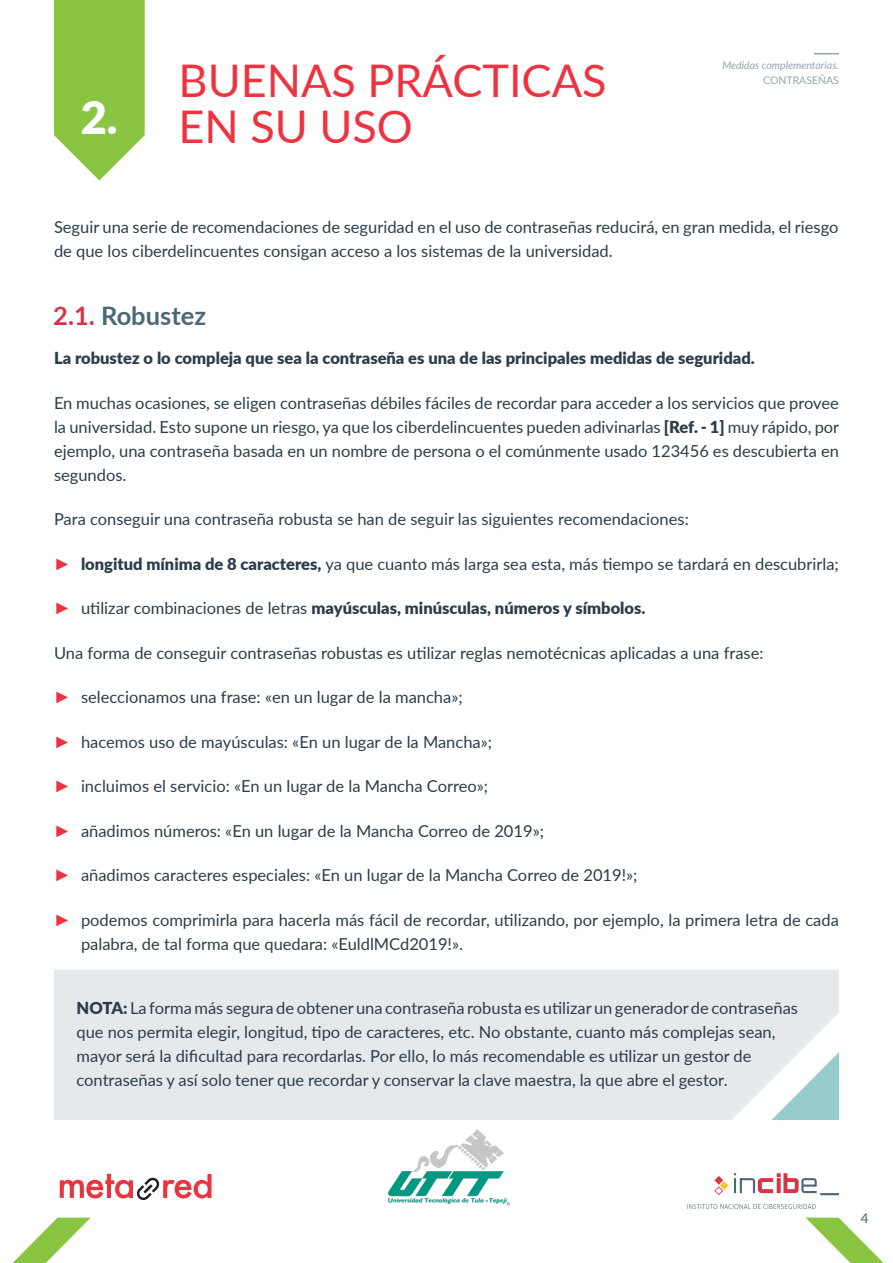
<style>
.page{position:relative;width:893px;height:1263px;background:#fff}
.page>*{position:absolute;margin:0;border:0;box-sizing:border-box;transform-origin:0 0}
.t1{font:45px "Lato";color:#ee3340}
.t2{font:900 45px "Lato";color:#fff}
.t3{font:700 25.5px "Lato";color:#4a6876}
.t4{font:16.5px/24px "Lato";color:#2b3d4a}
.t5{font:900 16.5px "Lato";color:#2b3d4a}
.t6{font:13.5px "Lato";color:#4a6876}
.t7{font:italic 10.5px "Lato";color:#4a6876}
.t8{font:10.5px "Lato";color:#4a6876}
.s1{color:#d73446}
.s2{font-weight:900}
.s3{font-family:"Arial";font-weight:900;color:#ee3340}
.s4{font-family:"Arial";color:#ee3340}
.s5{font-weight:400}
</style>
<div class="page">
<svg style="left:805px;top:1217px;width:79px;height:46px"></svg>
<svg style="left:687px;top:1204px;width:129px;height:5px"></svg>
<svg style="left:734px;top:1173px;width:105px;height:22px"></svg>
<svg style="left:714px;top:1176px;width:14px;height:19px"></svg>
<svg style="left:60px;top:1174px;width:152px;height:26px"></svg>
<svg style="left:12px;top:1217px;width:79px;height:46px"></svg>
<svg style="left:814px;top:53px;width:25px;height:1px"></svg>
<svg style="left:54px;top:0;width:91px;height:181px;background:#99cc5b"></svg>
<div style="left:54px;top:969px;width:785px;height:151px;background:#e6e9eb"></div>
<svg style="left:772px;top:1052px;width:67px;height:68px"></svg>
<img style="left:382px;top:1111px;width:135px;height:95px">
<p class="t2" style="left:81px;top:84px;width:38px">2.</p>
<p class="t1" style="left:179px;top:48px;width:429px">BUENAS PRÁCTICAS</p>
<p class="t1" style="left:179px;top:94px;width:236px">EN SU USO</p>
<p class="t7" style="left:722px;top:58px;width:118px">Medidas complementarias.</p>
<p class="t8" style="left:763px;top:73px;width:77px">CONTRASEÑAS</p>
<p class="t4" style="left:54px;top:214px;width:786px">Seguir una serie de recomendaciones de seguridad en el uso de contraseñas reducirá, en gran medida, el riesgo de que los ciberdelincuentes consigan acceso a los sistemas de la universidad.</p>
<p class="t3" style="left:53px;top:296px;width:154px"><span class="s1">2.1.</span> Robustez</p>
<p class="t5" style="left:54px;top:346px;width:702px">La robustez o lo compleja que sea la contraseña es una de las principales medidas de seguridad.</p>
<p class="t4" style="left:54px;top:390px;width:787px;text-align:justify">En muchas ocasiones, se eligen contraseñas débiles fáciles de recordar para acceder a los servicios que provee la universidad. Esto supone un riesgo, ya que los ciberdelincuentes pueden adivinarlas <span class="s2">[Ref. - 1]</span> muy rápido, por ejemplo, una contraseña basada en un nombre de persona o el comúnmente usado 123456 es descubierta en segundos.</p>
<p class="t4" style="left:54px;top:506px;width:636px">Para conseguir una contraseña robusta se han de seguir las siguientes recomendaciones:</p>
<p class="t4" style="left:54px;top:551px;width:786px"><span class="s3">►</span> <span class="s2">longitud mínima de 8 caracteres,</span> ya que cuanto más larga sea esta, más tiempo se tardará en descubrirla;</p>
<p class="t5" style="left:54px;top:596px;width:593px"><span class="s4">►</span> <span class="s5">utilizar combinaciones de letras</span> mayúsculas, minúsculas, números y símbolos.</p>
<p class="t4" style="left:54px;top:640px;width:711px">Una forma de conseguir contraseñas robustas es utilizar reglas nemotécnicas aplicadas a una frase:</p>
<p class="t4" style="left:54px;top:684px;width:410px"><span class="s3">►</span> seleccionamos una frase: «en un lugar de la mancha»;</p>
<p class="t4" style="left:54px;top:729px;width:440px"><span class="s3">►</span> hacemos uso de mayúsculas: «En un lugar de la Mancha»;</p>
<p class="t4" style="left:54px;top:773px;width:436px"><span class="s3">►</span> incluimos el servicio: «En un lugar de la Mancha Correo»;</p>
<p class="t4" style="left:54px;top:818px;width:492px"><span class="s3">►</span> añadimos números: «En un lugar de la Mancha Correo de 2019»;</p>
<p class="t4" style="left:54px;top:862px;width:585px"><span class="s3">►</span> añadimos caracteres especiales: «En un lugar de la Mancha Correo de 2019!»;</p>
<p class="t4" style="left:81px;top:907px;width:759px;text-indent:-27px"><span class="s3">►</span> podemos comprimirla para hacerla más fácil de recordar, utilizando, por ejemplo, la primera letra de cada palabra, de tal forma que quedara: «EuldlMCd2019!».</p>
<p class="t4" style="left:77px;top:995px;width:723px"><span class="s2">NOTA:</span> La forma más segura de obtener una contraseña robusta es utilizar un generador de contraseñas que nos permita elegir, longitud, tipo de caracteres, etc. No obstante, cuanto más complejas sean, mayor será la dificultad para recordarlas. Por ello, lo más recomendable es utilizar un gestor de contraseñas y así solo tener que recordar y conservar la clave maestra, la que abre el gestor.</p>
<p class="t6" style="left:861px;top:1209px;width:9px">4</p>
</div>
